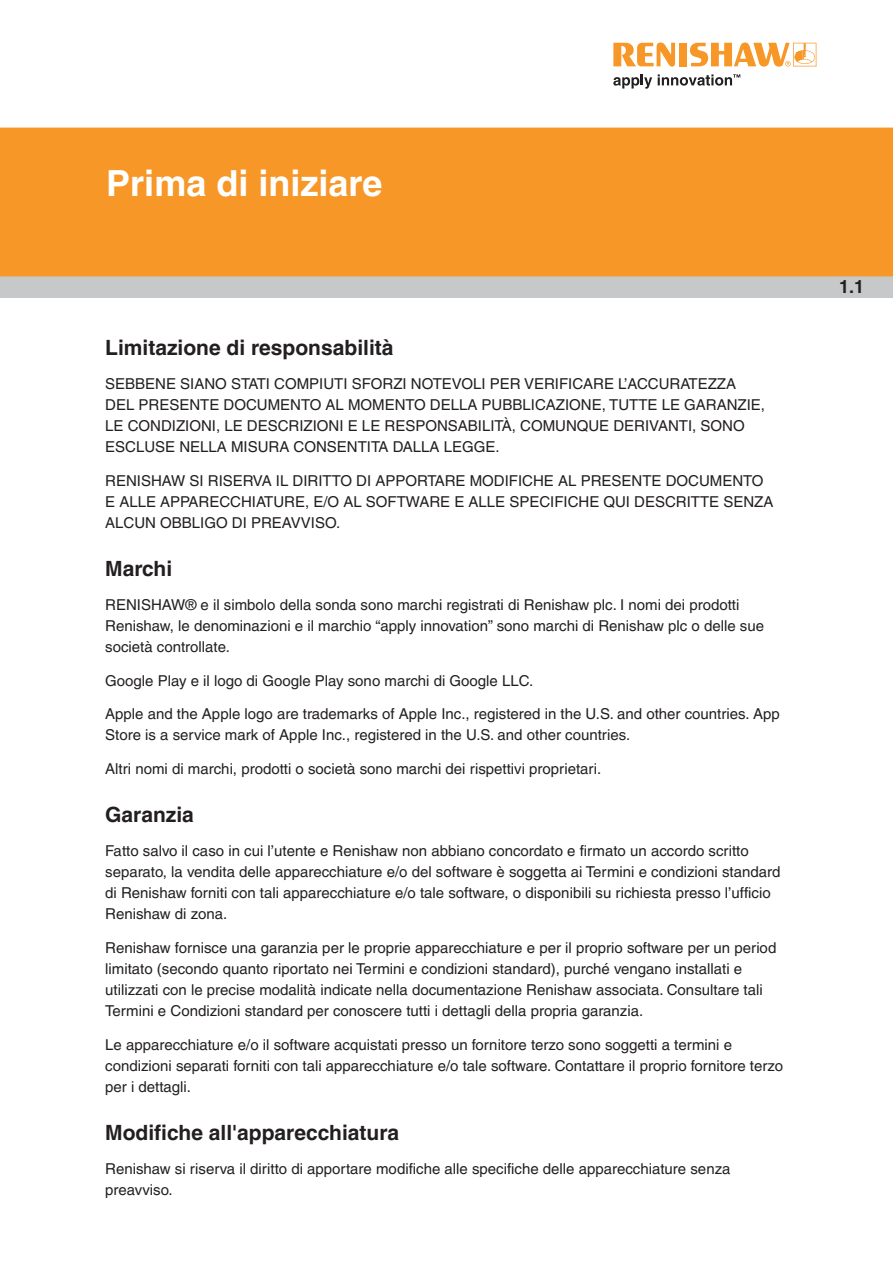
<style>
.page{position:relative;width:893px;height:1263px;background:#fff}
.page>*{position:absolute;margin:0;border:0;box-sizing:border-box;transform-origin:0 0}
.Section_Header{font:700 36px "Helvetica LT Pro";color:#fff}
.Heading_1{font:700 21px "Helvetica LT Pro";color:#231f20}
.t1{font:700 18px "Helvetica LT Pro";color:#231f20}
.Body_Text_10pt{font:15px/21px "Helvetica LT Pro";color:#231f20}
</style>
<div class="page">
<svg style="left:613px;top:75px;width:39px;height:14px"></svg>
<svg style="left:613px;top:43px;width:62px;height:24px"></svg>
<div style="left:679px;top:43px;width:8px;height:23px;background:#f79727"></div>
<svg style="left:690px;top:43px;width:126px;height:24px"></svg>
<svg style="left:658px;top:74px;width:82px;height:12px"></svg>
<div style="left:0;top:276px;width:893px;height:22px;background:#c7c8ca"></div>
<div style="left:0;top:128px;width:893px;height:148px;background:#f79727"></div>
<p class="Section_Header" style="left:106px;top:161px;width:278px">Prima di iniziare</p>
<p class="Heading_1" style="left:105px;top:335px;width:290px">Limitazione di responsabilità</p>
<p class="Body_Text_10pt" style="left:105px;top:373px;width:661px">SEBBENE SIANO STATI COMPIUTI SFORZI NOTEVOLI PER VERIFICARE L’ACCURATEZZA DEL PRESENTE DOCUMENTO AL MOMENTO DELLA PUBBLICAZIONE, TUTTE LE GARANZIE, LE CONDIZIONI, LE DESCRIZIONI E LE RESPONSABILITÀ, COMUNQUE DERIVANTI, SONO ESCLUSE NELLA MISURA CONSENTITA DALLA LEGGE.</p>
<p class="Body_Text_10pt" style="left:105px;top:470px;width:670px">RENISHAW SI RISERVA IL DIRITTO DI APPORTARE MODIFICHE AL PRESENTE DOCUMENTO<br>E ALLE APPARECCHIATURE, E/O AL SOFTWARE E ALLE SPECIFICHE QUI DESCRITTE SENZA<br>ALCUN OBBLIGO DI PREAVVISO.</p>
<p class="Heading_1" style="left:105px;top:556px;width:69px">Marchi</p>
<p class="Body_Text_10pt" style="left:105px;top:594px;width:660px">RENISHAW® e il simbolo della sonda sono marchi registrati di Renishaw plc. I nomi dei prodotti<br>Renishaw, le denominazioni e il marchio “apply innovation” sono marchi di Renishaw plc o delle sue società controllate.</p>
<p class="Body_Text_10pt" style="left:105px;top:670px;width:430px">Google Play e il logo di Google Play sono marchi di Google LLC.</p>
<p class="Body_Text_10pt" style="left:105px;top:703px;width:676px">Apple and the Apple logo are trademarks of Apple Inc., registered in the U.S. and other countries. App<br>Store is a service mark of Apple Inc., registered in the U.S. and other countries.</p>
<p class="Body_Text_10pt" style="left:105px;top:758px;width:498px">Altri nomi di marchi, prodotti o società sono marchi dei rispettivi proprietari.</p>
<p class="Heading_1" style="left:105px;top:802px;width:90px">Garanzia</p>
<p class="Body_Text_10pt" style="left:105px;top:840px;width:677px">Fatto salvo il caso in cui l’utente e Renishaw non abbiano concordato e firmato un accordo scritto separato, la vendita delle apparecchiature e/o del software è soggetta ai Termini e condizioni standard di Renishaw forniti con tali apparecchiature e/o tale software, o disponibili su richiesta presso l’ufficio Renishaw di zona.</p>
<p class="Body_Text_10pt" style="left:105px;top:937px;width:673px">Renishaw fornisce una garanzia per le proprie apparecchiature e per il proprio software per un period limitato (secondo quanto riportato nei Termini e condizioni standard), purché vengano installati e utilizzati con le precise modalità indicate nella documentazione Renishaw associata. Consultare tali Termini e Condizioni standard per conoscere tutti i dettagli della propria garanzia.</p>
<p class="Body_Text_10pt" style="left:105px;top:1034px;width:679px">Le apparecchiature e/o il software acquistati presso un fornitore terzo sono soggetti a termini e condizioni separati forniti con tali apparecchiature e/o tale software. Contattare il proprio fornitore terzo per i dettagli.</p>
<p class="Heading_1" style="left:105px;top:1120px;width:295px">Modifiche all'apparecchiatura</p>
<p class="Body_Text_10pt" style="left:105px;top:1158px;width:627px">Renishaw si riserva il diritto di apportare modifiche alle specifiche delle apparecchiature senza preavviso.</p>
<p class="t1" style="left:839px;top:275px;width:27px">1.1</p>
</div>
